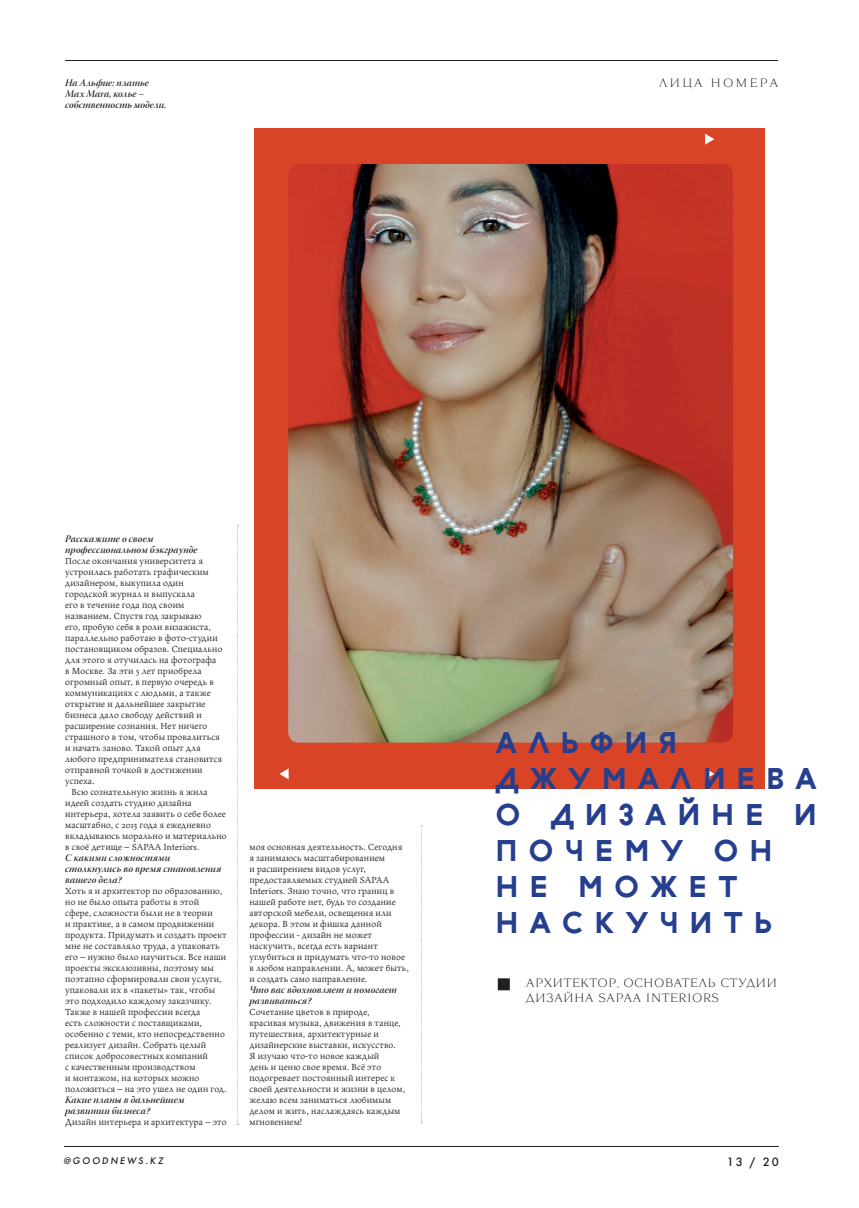
<style>
.page{position:relative;width:859px;height:1208px;background:#fff}
.page>*{position:absolute;margin:0;border:0;box-sizing:border-box;transform-origin:0 0}
.t1{font:29.9px/35.9px "Geometric Sans Serifv 1";letter-spacing:.36em;color:#253f8e}
.t2{font:300 12px/15px "Tautz";letter-spacing:.02em;color:#231f20}
.t3{font:300 12px "Tautz";letter-spacing:.16em;color:#231f20}
.t4{font:12px "Futura Futuris";color:#231f20}
.t5{font:10px/11px "Maiola Pro";letter-spacing:.01em;color:#231f20}
.t6{font:10px/11px "Warnock Pro Semibold It Disp";letter-spacing:.01em;color:#231f20}
.t7{font:italic 500 10px "Futura";letter-spacing:.2em;color:#231f20}
</style>
<div class="page">
<hr style="left:65px;top:60px;width:713px;height:1px;background:#231f20">
<hr style="left:64px;top:1146px;width:715px;height:1px;background:#231f20">
<div style="left:255px;top:129px;width:510px;height:660px;background:#da4426"></div>
<img style="left:288px;top:164px;width:445px;height:578px">
<svg style="left:705px;top:134px;width:9px;height:11px"></svg>
<svg style="left:705px;top:768px;width:9px;height:11px"></svg>
<svg style="left:279px;top:768px;width:10px;height:11px"></svg>
<svg style="left:421px;top:825px;width:1px;height:298px"></svg>
<svg style="left:237px;top:525px;width:2px;height:600px"></svg>
<div style="left:498px;top:978px;width:12px;height:12px;border:6px solid #231f20"></div>
<p class="t6" style="left:65px;top:77px;width:103px">На Альфие: платье<br>Max Mara, колье – собственность модели.</p>
<p class="t3" style="left:659px;top:76px;width:121px">ЛИЦА НОМЕРА</p>
<p class="t6" style="left:65px;top:533px;width:134px">Расскажите о своем профессиональном бэкграунде</p>
<p class="t5" style="left:65px;top:555px;width:159px">После окончания университета я устроилась работать графическим дизайнером, выкупила один городской журнал и выпускала<br>его в течение года под своим названием. Спустя год закрываю<br>его, пробую себя в роли визажиста, параллельно работаю в фото-студии постановщиком образов. Специально для этого я отучилась на фотографа в Москве. За эти 5 лет приобрела огромный опыт, в первую очередь в коммуникациях с людьми, а также открытие и дальнейшее закрытие бизнеса дало свободу действий и расширение сознания. Нет ничего страшного в том, чтобы провалиться и начать заново. Такой опыт для любого предпринимателя становится отправной точкой в достижении успеха.</p>
<p class="t5" style="left:65px;top:786px;width:163px;text-indent:6px">Всю сознательную жизнь я жила идеей создать студию дизайна интерьера, хотела заявить о себе более масштабно, с 2013 года я ежедневно вкладываюсь морально и материально в своё детище – SAPAA Interiors.</p>
<p class="t6" style="left:65px;top:852px;width:158px">С какими сложностями столкнулись во время становления вашего дела?</p>
<p class="t5" style="left:65px;top:885px;width:163px">Хоть я и архитектор по образованию, но не было опыта работы в этой сфере, сложности были не в теории<br>и практике, а в самом продвижении продукта. Придумать и создать проект мне не составляло труда, а упаковать его – нужно было научиться. Все наши проекты эксклюзивны, поэтому мы поэтапно сформировали свои услуги, упаковали их в «пакеты» так, чтобы это подходило каждому заказчику.<br>Также в нашей профессии всегда<br>есть сложности с поставщиками, особенно с теми, кто непосредственно реализует дизайн. Собрать целый список добросовестных компаний<br>с качественным производством<br>и монтажом, на которых можно положиться – на это ушел не один год.</p>
<p class="t6" style="left:65px;top:1094px;width:121px">Какие планы в дальнейшем развитии бизнеса?</p>
<p class="t5" style="left:65px;top:1116px;width:163px">Дизайн интерьера и архитектура – это</p>
<p class="t5" style="left:249px;top:841px;width:161px">моя основная деятельность. Сегодня я занимаюсь масштабированием<br>и расширением видов услуг, предоставляемых студией SAPAA<br>Interiors. Знаю точно, что границ в нашей работе нет, будь то создание авторской мебели, освещения или декора. В этом и фишка данной профессии - дизайн не может наскучить, всегда есть вариант углубиться и придумать что-то новое в любом направлении. А, может быть, и создать само направление.</p>
<p class="t6" style="left:249px;top:984px;width:149px">Что вас вдохновляет и помогает развиваться?</p>
<p class="t5" style="left:249px;top:1006px;width:157px">Сочетание цветов в природе, красивая музыка, движения в танце, путешествия, архитектурные и дизайнерские выставки, искусство.<br>Я изучаю что-то новое каждый<br>день и ценю свое время. Всё это подогревает постоянный интерес к своей деятельности и жизни в целом, желаю всем заниматься любимым делом и жить, наслаждаясь каждым мгновением!</p>
<h1 class="t1" style="left:496px;top:724px;width:323px">Альфия<br>Джумалиева о дизайне и почему он не может наскучить</h1>
<p class="t2" style="left:526px;top:976px;width:253px">АРХИТЕКТОР, ОСНОВАТЕЛЬ СТУДИИ<br>ДИЗАЙНА SAPAA</p>
<p class="t2" style="left:646px;top:991px;width:75px">I NTERIORS</p>
<p class="t7" style="left:63px;top:1154px;width:101px">@GOODNEWS.KZ</p>
<p class="t4" style="left:727px;top:1154px;width:53px">13 / 20</p>
</div>
